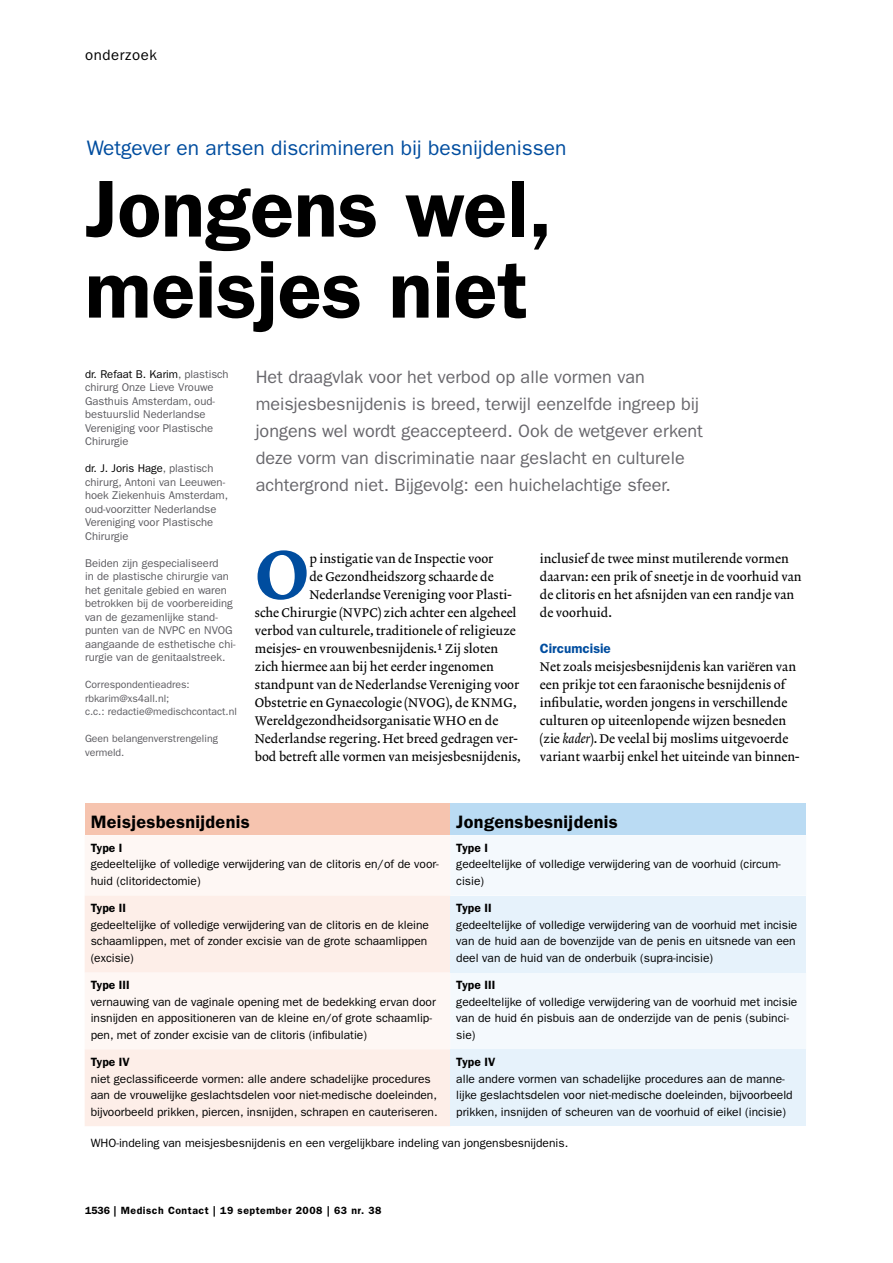
<style>
.page{position:relative;width:893px;height:1263px;background:#fff}
.page>*{position:absolute;margin:0;border:0;box-sizing:border-box;transform-origin:0 0}
.t1{font:600 81px/81px "ITC Franklin Gothic Std";color:#000}
.t2{font:69.45px "Lexicon No 2 Roman D";color:#004d9f}
.t3{font:21px "ITC Franklin Gothic Std";color:#004d9f}
.t4{font:18px/27px "ITC Franklin Gothic Std";color:#68676c}
.t5{font:600 18px "ITC Franklin Gothic Std";letter-spacing:.02em;color:#000}
.t6{font:15px "ITC Franklin Gothic Std";letter-spacing:.04em;color:#000}
.t7{font:600 13.5px "ITC Franklin Gothic Std";color:#004d9f}
.t8{font:12.75px/18px "Lexicon No 2 Roman A";color:#000}
.t9{font:12px/16.5px "ITC Franklin Gothic Std";color:#000}
.t10{font:600 12px "ITC Franklin Gothic Std";color:#000}
.t11{font:11.25px/13.5px "ITC Franklin Gothic Std";color:#5c5b60}
.t12{font:10.5px/13.5px "ITC Franklin Gothic Std";color:#5c5b60}
.t13{font:600 10.5px "ITC Franklin Gothic Std";letter-spacing:.05em;color:#000}
.s1{color:#000}
.s2{font-family:"Lexicon No 2 Italic A"}
</style>
<div class="page">
<div style="left:85px;top:804px;width:365px;height:31px;background:#f6c4af"></div>
<div style="left:450px;top:804px;width:356px;height:31px;background:#badbf3"></div>
<div style="left:85px;top:836px;width:365px;height:59px;background:#fef7f4"></div>
<div style="left:450px;top:836px;width:356px;height:213px;background:#f4f9fd"></div>
<svg style="left:85px;top:895px;width:365px;height:231px;fill:#fdeee8"></svg>
<div style="left:450px;top:895px;width:356px;height:77px;background:#e6f2fb"></div>
<div style="left:450px;top:1049px;width:356px;height:77px;background:#e6f2fb"></div>
<p class="t6" style="left:85px;top:46px;width:73px">onderzoek</p>
<h3 class="t3" style="left:87px;top:135px;width:481px">Wetgever en artsen discrimineren bij besnijdenissen</h3>
<h1 class="t1" style="left:85px;top:168px;width:469px">Jongens wel, meisjes niet</h1>
<p class="t11" style="left:85px;top:367px;width:145px"><span class="s1">dr. Refaat B. Karim</span>, plastisch chirurg Onze Lieve Vrouwe<br>Gasthuis Amsterdam, oud&shy;bestuurslid Nederlandse<br>Vereniging voor Plastische<br>Chirurgie</p>
<p class="t11" style="left:85px;top:462px;width:145px"><span class="s1">dr. J. Joris Hage</span>, plastisch chirurg, Antoni van Leeuwen&shy;hoek Ziekenhuis Amsterdam, oud-voorzitter Nederlandse<br>Vereniging voor Plastische<br>Chirurgie</p>
<p class="t11" style="left:85px;top:556px;width:152px">Beiden zijn gespecialiseerd<br>in de plastische chirurgie van het genitale gebied en waren betrokken bij de voorbereiding van de gezamenlijke stand&shy;punten van de NVPC en NVOG aangaande de esthetische chi&shy;rurgie van de genitaalstreek.</p>
<p class="t12" style="left:85px;top:678px;width:153px">Correspondentieadres: rbkarim@xs4all.nl;<br>c.c.: redactie@medischcontact.nl</p>
<p class="t12" style="left:85px;top:732px;width:134px">Geen belangenverstrengeling vermeld.</p>
<p class="t4" style="left:256px;top:363px;width:449px">Het draagvlak voor het verbod op alle vormen van meisjesbesnijdenis is breed, terwijl eenzelfde ingreep bij jongens wel wordt geaccepteerd. Ook de wetgever erkent deze vorm van discriminatie naar geslacht en culturele achtergrond niet. Bijgevolg: een huichelachtige sfeer.</p>
<h2 class="t2" style="left:255px;top:534px;width:56px">O</h2>
<p class="t8" style="left:309px;top:550px;width:186px">p instigatie van de Inspectie voor</p>
<p class="t8" style="left:309px;top:568px;width:186px">de Gezondheidszorg schaarde de</p>
<p class="t8" style="left:309px;top:586px;width:204px">Nederlandse Vereniging voor Plasti-</p>
<p class="t8" style="left:255px;top:604px;width:263px">sche Chirurgie (NVPC) zich achter een algeheel</p>
<p class="t8" style="left:255px;top:622px;width:263px">verbod van culturele, traditionele of religieuze</p>
<p class="t8" style="left:255px;top:640px;width:245px">meisjes- en vrouwenbesnijdenis.1 Zij sloten</p>
<p class="t8" style="left:255px;top:658px;width:241px">zich hiermee aan bij het eerder ingenomen</p>
<p class="t8" style="left:255px;top:676px;width:266px">standpunt van de Nederlandse Vereniging voor</p>
<p class="t8" style="left:255px;top:694px;width:263px">Obstetrie en Gynaecologie (NVOG), de KNMG,</p>
<p class="t8" style="left:255px;top:712px;width:245px">Wereldgezondheidsorganisatie WHO en de</p>
<p class="t8" style="left:255px;top:730px;width:264px">Nederlandse regering. Het breed gedragen ver-</p>
<p class="t8" style="left:255px;top:748px;width:267px">bod betreft alle vormen van meisjesbesnijdenis,</p>
<p class="t8" style="left:540px;top:550px;width:263px">inclusief de twee minst mutilerende vormen daarvan: een prik of sneetje in de voorhuid van de clitoris en het afsnijden van een randje van de voorhuid.</p>
<p class="t7" style="left:540px;top:640px;width:73px">Circumcisie</p>
<p class="t8" style="left:540px;top:658px;width:261px">Net zoals meisjesbesnijdenis kan variëren van een prikje tot een faraonische besnijdenis of infibulatie, worden jongens in verschillende culturen op uiteenlopende wijzen besneden (zie <span class="s2">kader</span>). De veelal bij moslims uitgevoerde variant waarbij enkel het uiteinde van binnen-</p>
<h3 class="t5" style="left:91px;top:811px;width:161px">Meisjesbesnijdenis</h3>
<h3 class="t5" style="left:456px;top:811px;width:163px">Jongensbesnijdenis</h3>
<p class="t10" style="left:91px;top:841px;width:33px">Type I</p>
<p class="t9" style="left:91px;top:856px;width:350px">gedeeltelijke of volledige verwijdering van de clitoris en/of de voor&shy;huid (clitoridectomie)</p>
<p class="t10" style="left:456px;top:841px;width:33px">Type I</p>
<p class="t9" style="left:456px;top:856px;width:326px">gedeeltelijke of volledige verwijdering van de voorhuid (circum&shy;cisie)</p>
<p class="t10" style="left:91px;top:901px;width:37px">Type II</p>
<p class="t9" style="left:91px;top:916px;width:340px">gedeeltelijke of volledige verwijdering van de clitoris en de kleine schaamlippen, met of zonder excisie van de grote schaamlippen (excisie)</p>
<p class="t10" style="left:91px;top:978px;width:41px">Type III</p>
<p class="t9" style="left:91px;top:993px;width:347px">vernauwing van de vaginale opening met de bedekking ervan door insnijden en appositioneren van de kleine en/of grote schaamlip&shy;pen, met of zonder excisie van de clitoris (infibulatie)</p>
<p class="t10" style="left:456px;top:901px;width:37px">Type II</p>
<p class="t9" style="left:456px;top:916px;width:343px">gedeeltelijke of volledige verwijdering van de voorhuid met incisie van de huid aan de bovenzijde van de penis en uitsnede van een deel van de huid van de onderbuik (supra-incisie)</p>
<p class="t10" style="left:456px;top:978px;width:40px">Type III</p>
<p class="t9" style="left:456px;top:993px;width:343px">gedeeltelijke of volledige verwijdering van de voorhuid met incisie van de huid én pisbuis aan de onderzijde van de penis (subinci&shy;sie)</p>
<p class="t10" style="left:456px;top:1055px;width:40px">Type IV</p>
<p class="t9" style="left:456px;top:1070px;width:338px">alle andere vormen van schadelijke procedures aan de manne&shy;lijke geslachtsdelen voor niet-medische doeleinden, bijvoorbeeld prikken, insnijden of scheuren van de voorhuid of eikel (incisie)</p>
<p class="t9" style="left:91px;top:1135px;width:479px">WHO-indeling van meisjesbesnijdenis en een vergelijkbare indeling van jongensbesnijdenis.</p>
<p class="t10" style="left:91px;top:1055px;width:40px">Type IV</p>
<p class="t9" style="left:91px;top:1070px;width:348px">niet geclassificeerde vormen: alle andere schadelijke procedures aan de vrouwelijke geslachtsdelen voor niet-medische doeleinden, bijvoorbeeld prikken, piercen, insnijden, schrapen en cauteriseren.</p>
<p class="t13" style="left:85px;top:1204px;width:298px">1536 | Medisch Contact | 19 september 2008 | 63 nr. 38</p>
</div>
